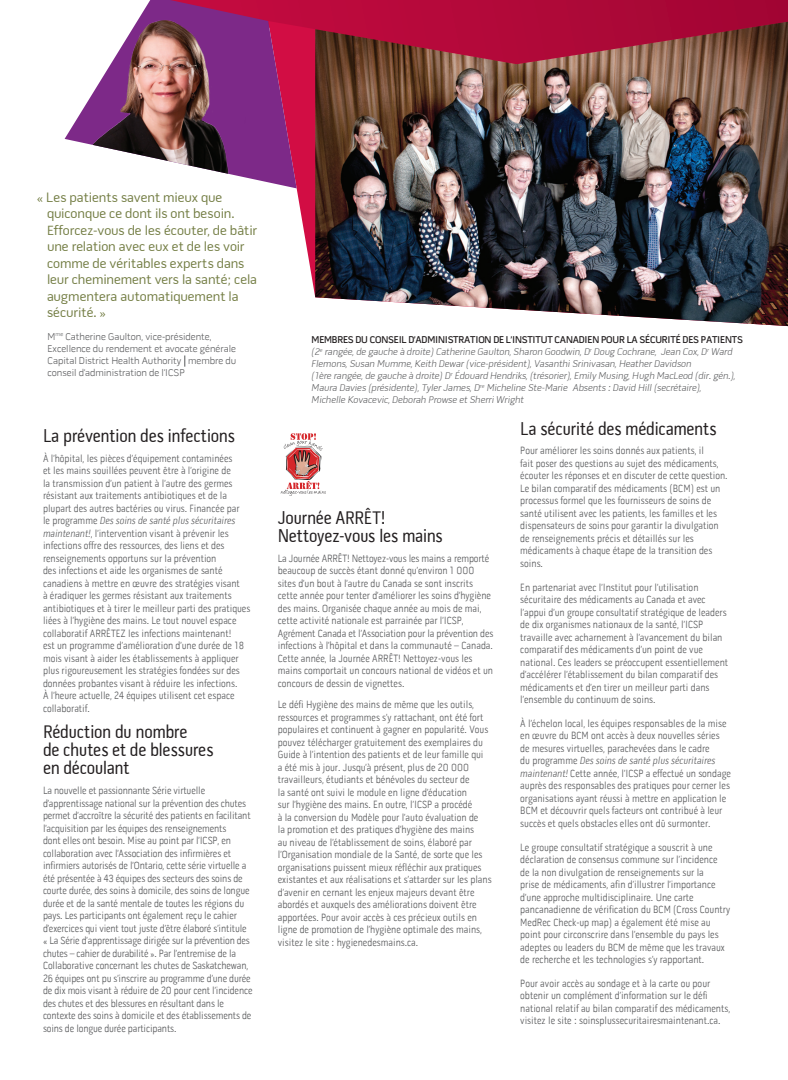
<style>
.page{position:relative;width:788px;height:1080px;background:#fff}
.page>*{position:absolute;margin:0;border:0;box-sizing:border-box;transform-origin:0 0}
.Body_Copy{font:18.75px/18.1px "Pill Gothic 300 mg";letter-spacing:-.015em;color:#231f20}
.t1{font:13.75px/16.5px "Pill Gothic 600 mg";color:#727c42}
.Body_Copy-2{font:300 10.62px/12.5px "Pill Gothic 300 mg";color:#57585a}
.Paragraph_Style_1{font:10px/12px "Pill Gothic 600 mg Light Obq";color:#57585a}
.Paragraph_Style_1-2{font:300 10px/12px "Pill Gothic 600 mg";color:#57585a}
.Paragraph_Style_1-3{font:600 10px "Pill Gothic 600 mg";letter-spacing:-.02em;color:#231f20}
.s1{font-family:"Pill Gothic 300 mg Light Obq";font-weight:400}
</style>
<div class="page">
<svg style="left:297px;top:0;width:491px;height:21px"></svg>
<svg style="left:281px;top:433px;width:45px;height:63px"></svg>
<svg style="left:295px;top:21px;width:493px;height:275px;fill:#d20d44"></svg>
<img style="left:315px;top:22px;width:473px;height:304px">
<svg style="left:65px;top:0;width:232px;height:188px"></svg>
<img style="left:80px;top:1px;width:173px;height:178px">
<p class="t1" style="left:47px;top:189px;width:211px;text-indent:-10px">« Les patients savent mieux que quiconque ce dont ils ont besoin.<br>Efforcez-vous de les écouter, de bâtir une relation avec eux et de les voir comme de véritables experts dans leur cheminement vers la santé; cela augmentera automatiquement la sécurité. »</p>
<p class="Paragraph_Style_1-2" style="left:47px;top:330px;width:190px">M<sup>me</sup> Catherine Gaulton, vice-présidente,<br>Excellence du rendement et avocate générale</p>
<p class="Paragraph_Style_1-2" style="left:47px;top:354px;width:190px">Capital District Health Authority membre du conseil d’administration de l’ICSP</p>
<p class="Body_Copy" style="left:43px;top:427px;width:193px">La prévention des infections</p>
<p class="Body_Copy-2" style="left:43px;top:452px;width:209px">À l’hôpital, les pièces d’équipement contaminées<br>et les mains souillées peuvent être à l’origine de<br>la transmission d’un patient à l’autre des germes résistant aux traitements antibiotiques et de la plupart des autres bactéries ou virus. Financée par<br>le programme <span class="s1">Des soins de santé plus sécuritaires maintenant!</span>, l’intervention visant à prévenir les infections offre des ressources, des liens et des renseignements opportuns sur la prévention<br>des infections et aide les organismes de santé canadiens à mettre en œuvre des stratégies visant<br>à éradiquer les germes résistant aux traitements antibiotiques et à tirer le meilleur parti des pratiques liées à l’hygiène des mains. Le tout nouvel espace collaboratif ARRÊTEZ les infections maintenant!<br>est un programme d’amélioration d’une durée de 18 mois visant à aider les établissements à appliquer plus rigoureusement les stratégies fondées sur des données probantes visant à réduire les infections.<br>À l’heure actuelle, 24 équipes utilisent cet espace collaboratif.</p>
<p class="Body_Copy" style="left:43px;top:723px;width:172px">Réduction du nombre<br>de chutes et de blessures en découlant</p>
<p class="Body_Copy-2" style="left:43px;top:784px;width:211px">La nouvelle et passionnante Série virtuelle d’apprentissage national sur la prévention des chutes permet d’accroître la sécurité des patients en facilitant l’acquisition par les équipes des renseignements<br>dont elles ont besoin. Mise au point par l’ICSP, en collaboration avec l’Association des infirmières et infirmiers autorisés de l’Ontario, cette série virtuelle a été présentée à 43 équipes des secteurs des soins de courte durée, des soins à domicile, des soins de longue durée et de la santé mentale de toutes les régions du pays. Les participants ont également reçu le cahier d’exercices qui vient tout juste d’être élaboré s’intitule « La Série d’apprentissage dirigée sur la prévention des chutes – cahier de durabilité ». Par l’entremise de la Collaborative concernant les chutes de Saskatchewan, 26 équipes ont pu s’inscrire au programme d’une durée de dix mois visant à réduire de 20 pour cent l’incidence des chutes et des blessures en résultant dans le contexte des soins à domicile et des établissements de soins de longue durée participants.</p>
<p class="Paragraph_Style_1-3" style="left:311px;top:334px;width:432px">MEMBRES DU CONSEIL D’ADMINISTRATION DE L’INSTITUT CANADIEN POUR LA SÉCURITÉ DES PATIENTS</p>
<p class="Paragraph_Style_1" style="left:311px;top:346px;width:422px">(2<sup>e</sup> rangée, de gauche à droite) Catherine Gaulton, Sharon Goodwin, D<sup>r</sup> Doug Cochrane, Jean Cox, D<sup>r</sup> Ward<br>Flemons, Susan Mumme, Keith Dewar (vice-président), Vasanthi Srinivasan, Heather Davidson</p>
<p class="Paragraph_Style_1" style="left:311px;top:370px;width:425px">(1ère rangée, de gauche à droite) D<sup>r</sup> Édouard Hendriks, (trésorier), Emily Musing, Hugh MacLeod (dir. gén.),<br>Maura Davies (présidente), Tyler James, D<sup>re</sup> Micheline Ste-Marie Absents : David Hill (secrétaire),<br>Michelle Kovacevic, Deborah Prowse et Sherri Wright</p>
<p class="Body_Copy" style="left:278px;top:509px;width:166px;line-height:17.5px">Journée ARRÊT!<br>Nettoyez-vous les mains</p>
<p class="Body_Copy-2" style="left:278px;top:552px;width:217px">La Journée ARRÊT! Nettoyez-vous les mains a remporté beaucoup de succès étant donné qu’environ 1 000 sites d’un bout à l’autre du Canada se sont inscrits cette année pour tenter d’améliorer les soins d’hygiène des mains. Organisée chaque année au mois de mai, cette activité nationale est parrainée par l’ICSP, Agrément Canada et l’Association pour la prévention des infections à l’hôpital et dans la communauté – Canada.<br>Cette année, la Journée ARRÊT! Nettoyez-vous les mains comportait un concours national de vidéos et un concours de dessin de vignettes.</p>
<p class="Body_Copy-2" style="left:278px;top:698px;width:215px">Le défi Hygiène des mains de même que les outils, ressources et programmes s’y rattachant, ont été fort populaires et continuent à gagner en popularité. Vous pouvez télécharger gratuitement des exemplaires du Guide à l’intention des patients et de leur famille qui<br>a été mis à jour. Jusqu’à présent, plus de 20 000 travailleurs, étudiants et bénévoles du secteur de<br>la santé ont suivi le module en ligne d’éducation<br>sur l’hygiène des mains. En outre, l’ICSP a procédé<br>à la conversion du Modèle pour l’auto évaluation de<br>la promotion et des pratiques d’hygiène des mains<br>au niveau de l’établissement de soins, élaboré par l’Organisation mondiale de la Santé, de sorte que les organisations puissent mieux réfléchir aux pratiques existantes et aux réalisations et s’attarder sur les plans d’avenir en cernant les enjeux majeurs devant être abordés et auxquels des améliorations doivent être apportées. Pour avoir accès à ces précieux outils en ligne de promotion de l’hygiène optimale des mains, visitez le site : hygienedesmains.ca.</p>
<p class="Body_Copy" style="left:520px;top:419px;width:198px">La sécurité des médicaments</p>
<p class="Body_Copy-2" style="left:520px;top:445px;width:209px">Pour améliorer les soins donnés aux patients, il<br>fait poser des questions au sujet des médicaments, écouter les réponses et en discuter de cette question.<br>Le bilan comparatif des médicaments (BCM) est un processus formel que les fournisseurs de soins de santé utilisent avec les patients, les familles et les dispensateurs de soins pour garantir la divulgation de renseignements précis et détaillés sur les médicaments à chaque étape de la transition des soins.</p>
<p class="Body_Copy-2" style="left:520px;top:581px;width:209px">En partenariat avec l’Institut pour l’utilisation sécuritaire des médicaments au Canada et avec l’appui d’un groupe consultatif stratégique de leaders de dix organismes nationaux de la santé, l’ICSP travaille avec acharnement à l’avancement du bilan comparatif des médicaments d’un point de vue national. Ces leaders se préoccupent essentiellement d’accélérer l’établissement du bilan comparatif des médicaments et d’en tirer un meilleur parti dans l’ensemble du continuum de soins.</p>
<p class="Body_Copy-2" style="left:520px;top:717px;width:212px">À l’échelon local, les équipes responsables de la mise en œuvre du BCM ont accès à deux nouvelles séries de mesures virtuelles, parachevées dans le cadre<br>du programme <span class="s1">Des soins de santé plus sécuritaires maintenant!</span> Cette année, l’ICSP a effectué un sondage auprès des responsables des pratiques pour cerner les organisations ayant réussi à mettre en application le BCM et découvrir quels facteurs ont contribué à leur succès et quels obstacles elles ont dû surmonter.</p>
<p class="Body_Copy-2" style="left:520px;top:841px;width:211px">Le groupe consultatif stratégique a souscrit à une déclaration de consensus commune sur l’incidence<br>de la non divulgation de renseignements sur la<br>prise de médicaments, afin d’illustrer l’importance d’une approche multidisciplinaire. Une carte pancanadienne de vérification du BCM (Cross Country MedRec Check-up map) a également été mise au point pour circonscrire dans l’ensemble du pays les adeptes ou leaders du BCM de même que les travaux de recherche et les technologies s’y rapportant.</p>
<p class="Body_Copy-2" style="left:520px;top:977px;width:211px">Pour avoir accès au sondage et à la carte ou pour obtenir un complément d’information sur le défi national relatif au bilan comparatif des médicaments, visitez le site : soinsplussecuritairesmaintenant.ca.</p>
</div>
